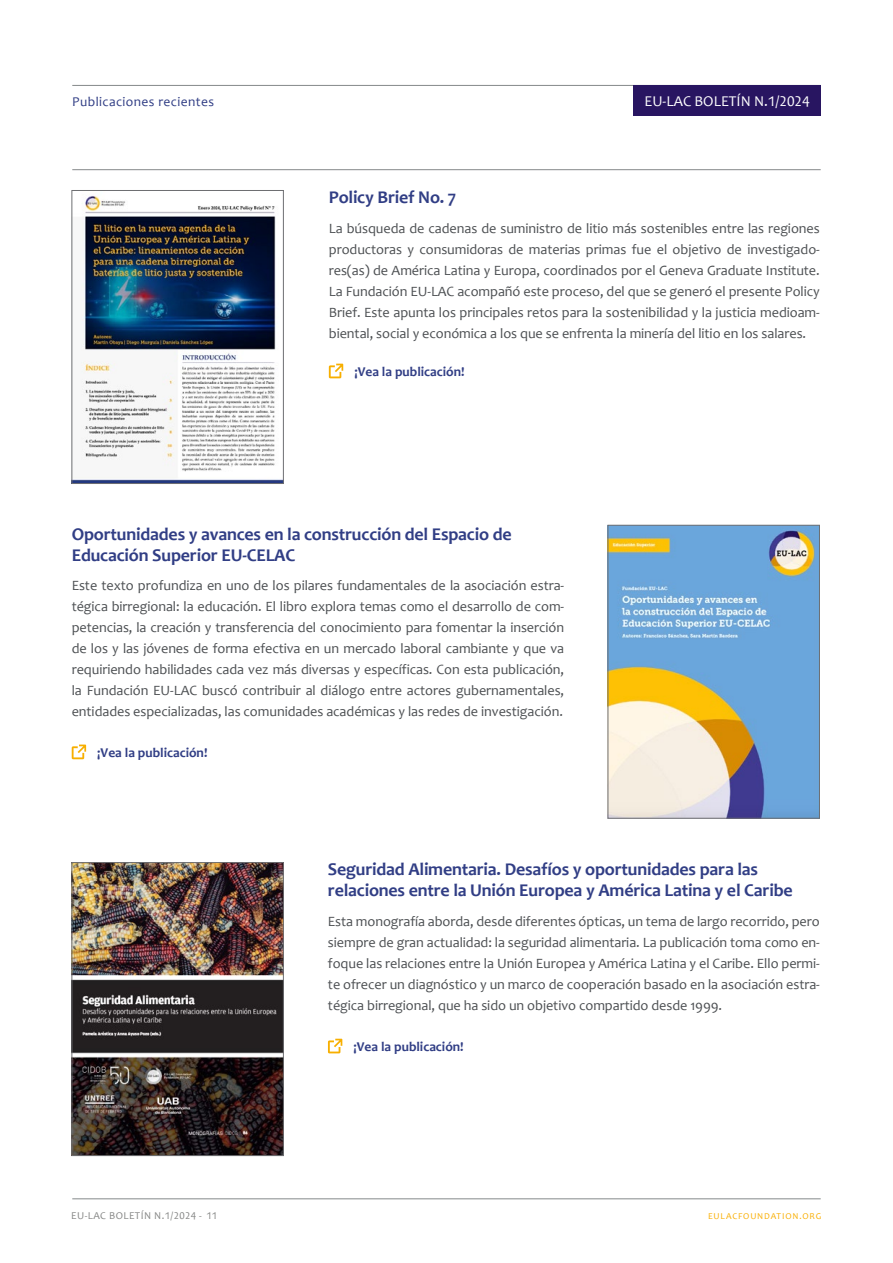
<style>
.page{position:relative;width:893px;height:1263px;background:#fff}
.page>*{position:absolute;margin:0;border:0;box-sizing:border-box;transform-origin:0 0}
.t1{font:700 18px/21px "Candara";letter-spacing:-.01em;color:#313e85}
.t2{font:15px "Candara";color:#fff}
.t3{font:14.25px/21px "Candara";letter-spacing:-.005em;color:#4d5053;text-align:justify}
.t4{font:700 13.5px "Candara";color:#313e85}
.t5{font:13.5px "Candara";letter-spacing:.03em;color:#313e85}
.t6{font:10.5px "Candara";letter-spacing:.04em;color:#868786}
.t7{font:9px "Candara";letter-spacing:.09em;color:#f9ae00}
</style>
<div class="page">
<hr style="left:72px;top:85px;width:749px;height:1px;background:#85898a">
<hr style="left:72px;top:1198px;width:749px;height:1px;background:#85898a">
<div style="left:634px;top:86px;width:187px;height:30px;background:#281561"></div>
<hr style="left:72px;top:169px;width:749px;height:1px;background:#85898a">
<svg style="left:329px;top:364px;width:14px;height:14px"></svg>
<img style="left:74px;top:196px;width:208px;height:286px">
<div style="left:72px;top:190px;width:212px;height:294px;border:1px solid #6e6f72"></div>
<svg style="left:72px;top:744px;width:14px;height:15px"></svg>
<img style="left:610px;top:527px;width:208px;height:289px">
<div style="left:608px;top:525px;width:212px;height:293px;border:1px solid #6e6f72"></div>
<svg style="left:328px;top:1039px;width:14px;height:14px"></svg>
<img style="left:74px;top:864px;width:208px;height:290px">
<div style="left:72px;top:862px;width:212px;height:294px;border:1px solid #6e6f72"></div>
<p class="t5" style="left:72px;top:94px;width:143px">Publicaciones recientes</p>
<p class="t2" style="left:645px;top:92px;width:167px">EU-LAC BOLETÍN N.1/2024</p>
<p class="t1" style="left:329px;top:187px;width:129px">Policy Brief No. 7</p>
<p class="t3" style="left:329px;top:218px;width:492px">La búsqueda de cadenas de suministro de litio más sostenibles entre las regiones productoras y consumidoras de materias primas fue el objetivo de investigado&shy;res(as) de América Latina y Europa, coordinados por el Geneva Graduate Institute.<br>La Fundación EU-LAC acompañó este proceso, del que se generó el presente Policy Brief. Este apunta los principales retos para la sostenibilidad y la justicia medioam&shy;biental, social y económica a los que se enfrenta la minería del litio en los salares.</p>
<p class="t4" style="left:354px;top:363px;width:112px">¡Vea la publicación!</p>
<p class="t1" style="left:72px;top:523px;width:441px">Oportunidades y avances en la construcción del Espacio de<br>Educación Superior EU-CELAC</p>
<p class="t3" style="left:72px;top:575px;width:494px">Este texto profundiza en uno de los pilares fundamentales de la asociación estra&shy;tégica birregional: la educación. El libro explora temas como el desarrollo de com&shy;petencias, la creación y transferencia del conocimiento para fomentar la inserción de los y las jóvenes de forma efectiva en un mercado laboral cambiante y que va requiriendo habilidades cada vez más diversas y específicas. Con esta publicación, la Fundación EU-LAC buscó contribuir al diálogo entre actores gubernamentales, entidades especializadas, las comunidades académicas y las redes de investigación.</p>
<p class="t4" style="left:97px;top:744px;width:112px">¡Vea la publicación!</p>
<p class="t1" style="left:328px;top:859px;width:466px">Seguridad Alimentaria. Desafíos y oportunidades para las relaciones entre la Unión Europea y América Latina y el Caribe</p>
<p class="t3" style="left:328px;top:911px;width:493px">Esta monografía aborda, desde diferentes ópticas, un tema de largo recorrido, pero siempre de gran actualidad: la seguridad alimentaria. La publicación toma como en&shy;foque las relaciones entre la Unión Europea y América Latina y el Caribe. Ello permi&shy;te ofrecer un diagnóstico y un marco de cooperación basado en la asociación estra&shy;tégica birregional, que ha sido un objetivo compartido desde 1999.</p>
<p class="t4" style="left:353px;top:1038px;width:112px">¡Vea la publicación!</p>
<p class="t6" style="left:71px;top:1210px;width:147px">EU-LAC BOLETÍN N.1/2024 - 11</p>
<p class="t7" style="left:708px;top:1211px;width:115px">EULACFOUNDATION.ORG</p>
</div>
